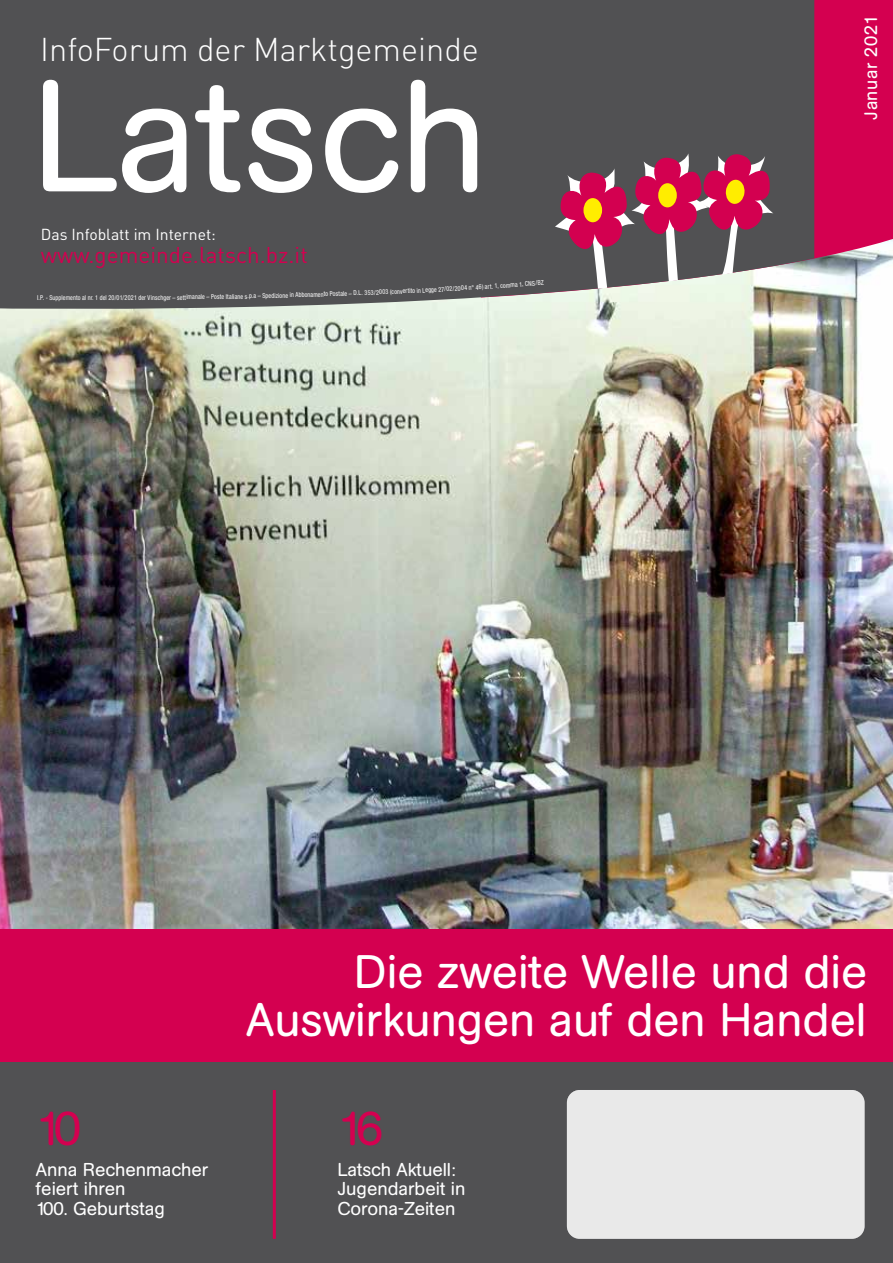
<style>
.page{position:relative;width:893px;height:1263px;background:#fff}
.page>*{position:absolute;margin:0;border:0;box-sizing:border-box;transform-origin:0 0}
.t1{font:156.75px "AG Book Rounded";color:#fff}
.t2{font:47.7px "AG Book Rounded";color:#d40050}
.t3{font:46.5px/48px "AG Book Rounded";color:#fff;text-align:right}
.t4{font:300 32.55px "DIN Pro";color:#fff}
.t5{font:22.5px "DIN Pro";color:#d40050}
.t6{font:18.45px/19.5px "AG Book Rounded";color:#fff}
.t7{font:18px "AG Book Rounded";letter-spacing:.03em;color:#fff}
.t8{font:15.75px "DIN Pro";color:#fff}
.t9{font:condensed 6.75px "Helvetica Neue LT Pro";letter-spacing:.01em;color:#fff;scale:.92 1}
</style>
<div class="page">
<img style="left:0;top:297px;width:893px;height:632px">
<div style="left:0;top:1061px;width:893px;height:202px;background:#515153"></div>
<svg style="left:814px;top:0;width:79px;height:297px;background:#d32366"></svg>
<svg style="left:0;top:0;width:814px;height:318px;background:#5b5b5c"></svg>
<svg style="left:555px;top:153px;width:219px;height:136px;background:#985667"></svg>
<hr style="left:273px;top:1090px;width:3px;height:149px;background:#d40050">
<div style="left:567px;top:1090px;width:297px;height:149px;background:#e9e9e9;border-radius:13px"></div>
<div style="left:0;top:929px;width:893px;height:132px;background:#d40050"></div>
<h3 class="t4" style="left:40px;top:27px;width:440px">InfoForum der Marktgemeinde</h3>
<h1 class="t1" style="left:31px;top:48px;width:459px">Latsch</h1>
<h3 class="t8" style="left:41px;top:223px;width:177px">Das Infoblatt im Internet:</h3>
<h3 class="t5" style="left:41px;top:239px;width:269px">www.gemeinde.latsch.bz.it</h3>
<p class="t9" style="left:37px;top:294px;width:120px">I.P. - Supplemento al nr. 1 del 20/01/2021 der</p>
<p class="t9" style="left:148px;top:294px;width:151px;rotate:-1deg">Vinschger – settimanale – Poste Italiane s.p.a – Spedizion</p>
<p class="t9" style="left:285px;top:291px;width:120px;rotate:-2deg">e in Abbonamento Postale – D.L. 353/2003 (c</p>
<p class="t9" style="left:394px;top:288px;width:86px;rotate:-3deg">onvertito in Legge 27/02/2004 n</p>
<p class="t9" style="left:471px;top:284px;width:63px;rotate:-4deg">° 46) art. 1, comma 1, C</p>
<p class="t9" style="left:528px;top:280px;width:18px;rotate:-5deg">NS/BZ</p>
<h3 class="t7" style="left:861px;top:120px;width:107px;rotate:-90deg">Januar 2021</h3>
<h2 class="t2" style="left:36px;top:1101px;width:47px">10</h2>
<h3 class="t6" style="left:36px;top:1160px;width:174px">Anna Rechenmacher feiert ihren<br>100. Geburtstag</h3>
<h3 class="t3" style="left:246px;top:948px;width:622px">Die zweite Welle und die<br>Auswirkungen auf den Handel</h3>
<h2 class="t2" style="left:337px;top:1101px;width:47px">16</h2>
<h3 class="t6" style="left:337px;top:1160px;width:129px">Latsch Aktuell:<br>Jugendarbeit in<br>Corona-Zeiten</h3>
</div>
